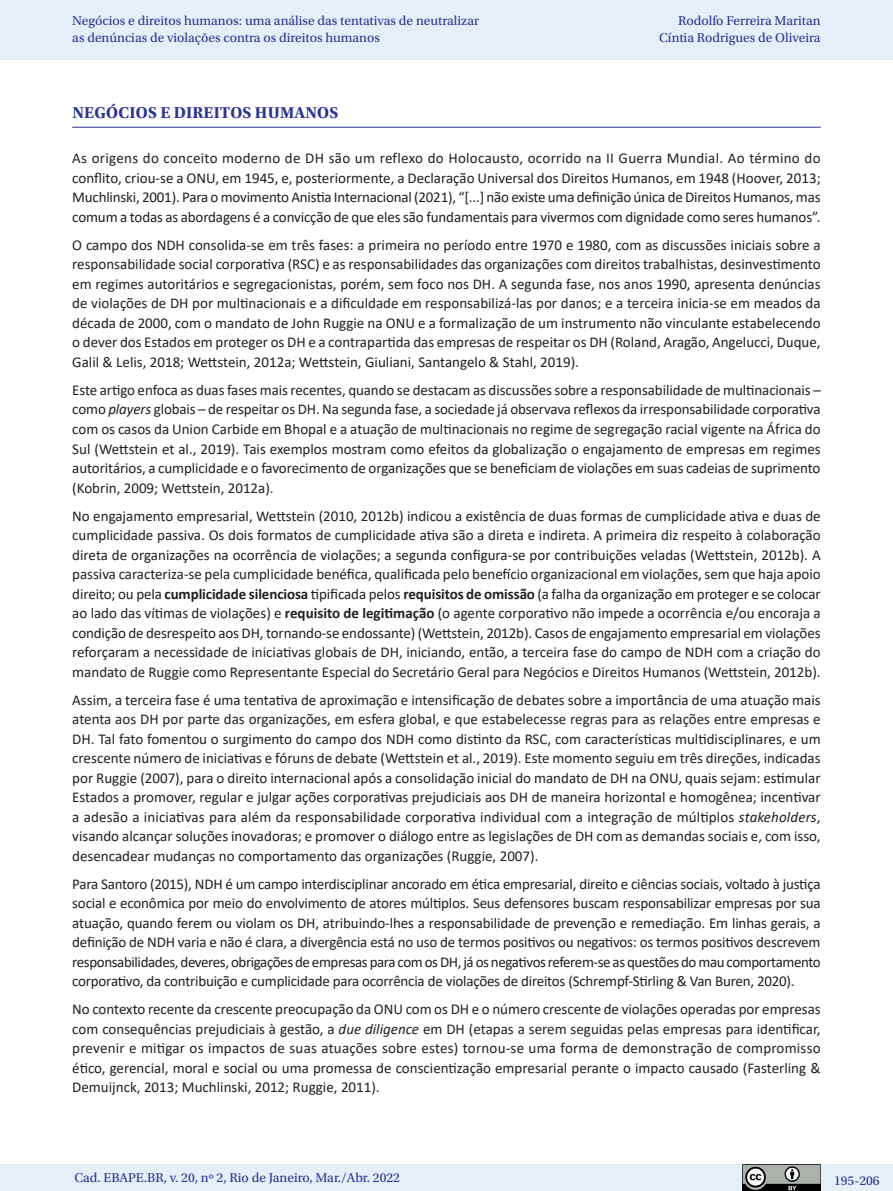
<style>
.page{position:relative;width:893px;height:1191px;background:#fff}
.page>*{position:absolute;margin:0;border:0;box-sizing:border-box;transform-origin:0 0}
._07_1_sub_1{font:700 16.5px "Utopia Std";letter-spacing:.01em;color:#2b3393}
._06_0_texto{font:15px/19.5px "Calibri";letter-spacing:-.005em;color:#231f20;text-align:justify}
.t1{font:13.5px/16.5px "Utopia Std";color:#2b3393}
.s1{font-style:italic}
.s2{font-weight:700}
</style>
<div class="page">
<div style="left:0;top:0;width:893px;height:60px;background:#e4eff8"></div>
<div style="left:0;top:1164px;width:893px;height:27px;background:#e4eff8"></div>
<img style="left:743px;top:1164px;width:78px;height:27px">
<hr style="left:72px;top:127px;width:749px;height:1px;background:#2b3393">
<p class="t1" style="left:72px;top:13px;width:408px">Negócios e direitos humanos: uma análise das tentativas de neutralizar as denúncias de violações contra os direitos humanos</p>
<p class="t1" style="left:659px;top:13px;width:163px;text-align:right">Rodolfo Ferreira Maritan<br>Cíntia Rodrigues de Oliveira</p>
<p class="_07_1_sub_1" style="left:72px;top:103px;width:267px">NEGÓCIOS E DIREITOS HUMANOS</p>
<p class="_06_0_texto" style="left:72px;top:148px;width:750px">As origens do conceito moderno de DH são um reflexo do Holocausto, ocorrido na II Guerra Mundial. Ao término do conflito, criou-se a ONU, em 1945, e, posteriormente, a Declaração Universal dos Direitos Humanos, em 1948 (Hoover, 2013; Muchlinski, 2001). Para o movimento Anistia Internacional (2021), “[...] não existe uma definição única de Direitos Humanos, mas comum a todas as abordagens é a convicção de que eles são fundamentais para vivermos com dignidade como seres humanos”.</p>
<p class="_06_0_texto" style="left:72px;top:235px;width:750px">O campo dos NDH consolida-se em três fases: a primeira no período entre 1970 e 1980, com as discussões iniciais sobre a responsabilidade social corporativa (RSC) e as responsabilidades das organizações com direitos trabalhistas, desinvestimento em regimes autoritários e segregacionistas, porém, sem foco nos DH. A segunda fase, nos anos 1990, apresenta denúncias de violações de DH por multinacionais e a dificuldade em responsabilizá-las por danos; e a terceira inicia-se em meados da década de 2000, com o mandato de John Ruggie na ONU e a formalização de um instrumento não vinculante estabelecendo o dever dos Estados em proteger os DH e a contrapartida das empresas de respeitar os DH (Roland, Aragão, Angelucci, Duque, Galil &amp; Lelis, 2018; Wettstein, 2012a; Wettstein, Giuliani, Santangelo &amp; Stahl, 2019).</p>
<p class="_06_0_texto" style="left:72px;top:380px;width:750px">Este artigo enfoca as duas fases mais recentes, quando se destacam as discussões sobre a responsabilidade de multinacionais – como <span class="s1">players</span> globais – de respeitar os DH. Na segunda fase, a sociedade já observava reflexos da irresponsabilidade corporativa com os casos da Union Carbide em Bhopal e a atuação de multinacionais no regime de segregação racial vigente na África do Sul (Wettstein et al., 2019). Tais exemplos mostram como efeitos da globalização o engajamento de empresas em regimes autoritários, a cumplicidade e o favorecimento de organizações que se beneficiam de violações em suas cadeias de suprimento (Kobrin, 2009; Wettstein, 2012a).</p>
<p class="_06_0_texto" style="left:72px;top:505px;width:750px">No engajamento empresarial, Wettstein (2010, 2012b) indicou a existência de duas formas de cumplicidade ativa e duas de cumplicidade passiva. Os dois formatos de cumplicidade ativa são a direta e indireta. A primeira diz respeito à colaboração direta de organizações na ocorrência de violações; a segunda configura-se por contribuições veladas (Wettstein, 2012b). A passiva caracteriza-se pela cumplicidade benéfica, qualificada pelo benefício organizacional em violações, sem que haja apoio direito; ou pela <span class="s2">cumplicidade silenciosa</span> tipificada pelos <span class="s2">requisitos de omissão</span> (a falha da organização em proteger e se colocar ao lado das vítimas de violações) e <span class="s2">requisito de legitimação</span> (o agente corporativo não impede a ocorrência e/ou encoraja a condição de desrespeito aos DH, tornando-se endossante) (Wettstein, 2012b). Casos de engajamento empresarial em violações reforçaram a necessidade de iniciativas globais de DH, iniciando, então, a terceira fase do campo de NDH com a criação do mandato de Ruggie como Representante Especial do Secretário Geral para Negócios e Direitos Humanos (Wettstein, 2012b).</p>
<p class="_06_0_texto" style="left:72px;top:689px;width:750px">Assim, a terceira fase é uma tentativa de aproximação e intensificação de debates sobre a importância de uma atuação mais atenta aos DH por parte das organizações, em esfera global, e que estabelecesse regras para as relações entre empresas e DH. Tal fato fomentou o surgimento do campo dos NDH como distinto da RSC, com características multidisciplinares, e um crescente número de iniciativas e fóruns de debate (Wettstein et al., 2019). Este momento seguiu em três direções, indicadas por Ruggie (2007), para o direito internacional após a consolidação inicial do mandato de DH na ONU, quais sejam: estimular Estados a promover, regular e julgar ações corporativas prejudiciais aos DH de maneira horizontal e homogênea; incentivar a adesão a iniciativas para além da responsabilidade corporativa individual com a integração de múltiplos <span class="s1">stakeholders</span>, visando alcançar soluções inovadoras; e promover o diálogo entre as legislações de DH com as demandas sociais e, com isso, desencadear mudanças no comportamento das organizações (Ruggie, 2007).</p>
<p class="_06_0_texto" style="left:72px;top:873px;width:750px">Para Santoro (2015), NDH é um campo interdisciplinar ancorado em ética empresarial, direito e ciências sociais, voltado à justiça social e econômica por meio do envolvimento de atores múltiplos. Seus defensores buscam responsabilizar empresas por sua atuação, quando ferem ou violam os DH, atribuindo-lhes a responsabilidade de prevenção e remediação. Em linhas gerais, a definição de NDH varia e não é clara, a divergência está no uso de termos positivos ou negativos: os termos positivos descrevem responsabilidades, deveres, obrigações de empresas para com os DH, já os negativos referem-se as questões do mau comportamento corporativo, da contribuição e cumplicidade para ocorrência de violações de direitos (Schrempf-Stirling &amp; Van Buren, 2020).</p>
<p class="_06_0_texto" style="left:72px;top:999px;width:750px">No contexto recente da crescente preocupação da ONU com os DH e o número crescente de violações operadas por empresas com consequências prejudiciais à gestão, a <span class="s1">due diligence</span> em DH (etapas a serem seguidas pelas empresas para identificar, prevenir e mitigar os impactos de suas atuações sobre estes) tornou-se uma forma de demonstração de compromisso ético, gerencial, moral e social ou uma promessa de conscientização empresarial perante o impacto causado (Fasterling &amp; Demuijnck, 2013; Muchlinski, 2012; Ruggie, 2011).</p>
<p class="t1" style="left:74px;top:1169px;width:327px">Cad. EBAPE.BR, v. 20, nº 2, Rio de Janeiro, Mar./Abr. 2022</p>
<p class="t1" style="left:834px;top:1172px;width:47px">195-206</p>
</div>
